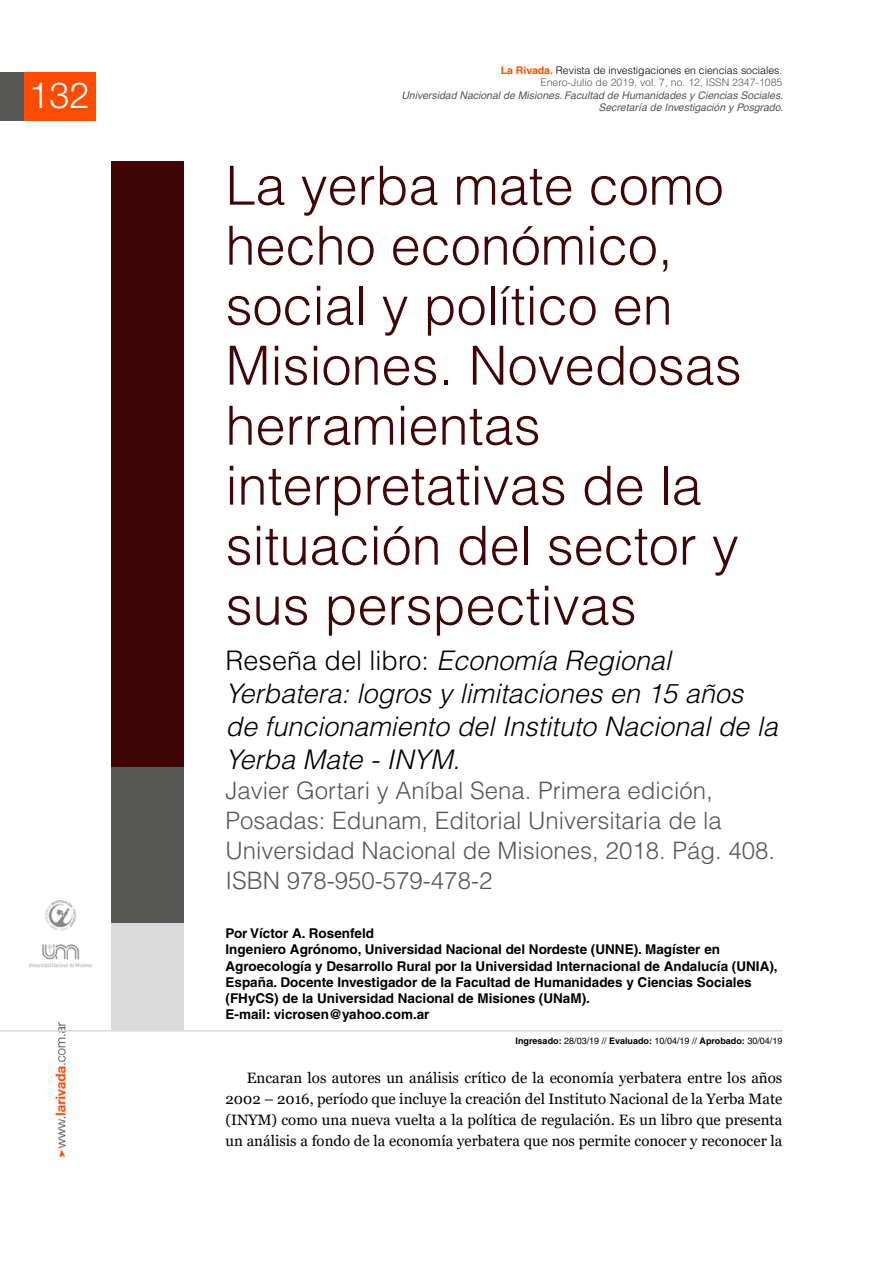
<style>
.page{position:relative;width:893px;height:1263px;background:#fff}
.page>*{position:absolute;margin:0;border:0;box-sizing:border-box;transform-origin:0 0}
.t1{font:300 54px/60px "Helvetica";color:#400605}
.t2{font:300 36px "Helvetica Neue";color:#fff}
.t3{font:italic 300 27px/33px "Helvetica";color:#000}
.t4{font:300 24px/30px "Helvetica";color:#575756}
.t5{font:15px/21px "Georgia";color:#000;text-align:justify}
.t6{font:700 13.5px/16.2px "Helvetica";color:#000}
.t7{font:italic 10.5px/12.6px "Helvetica";color:#575756;text-align:right}
.t8{font:300 10.5px/12.6px "Helvetica";color:#000;text-align:right}
.t9{font:700 9px "Helvetica";color:#000}
.s1{font-weight:700;color:#ff4c00}
.s2{color:#575756}
.s3{font-style:normal}
.s4{font-weight:400}
</style>
<div class="page">
<div style="left:24px;top:73px;width:72px;height:48px;background:#ff4c00"></div>
<div style="left:0;top:73px;width:24px;height:48px;background:#575756"></div>
<img style="left:29px;top:901px;width:63px;height:256px">
<div style="left:111px;top:162px;width:73px;height:605px;background:#400605"></div>
<div style="left:111px;top:923px;width:73px;height:107px;background:#dadada"></div>
<hr style="left:0;top:1030px;width:782px;height:2px;background:#dadada">
<div style="left:111px;top:767px;width:73px;height:156px;background:#575756"></div>
<h2 class="t2" style="left:29px;top:73px;width:62px">132</h2>
<p class="t8" style="left:501px;top:63px;width:283px"><span class="s1">La Rivada.</span> Revista de investigaciones en ciencias sociales.<br><span class="s2">Enero-Julio de 2019, vol. 7, no. 12, ISSN 2347-1085</span></p>
<p class="t7" style="left:401px;top:89px;width:383px">Universidad Nacional de Misiones. Facultad de Humanidades y Ciencias Sociales.<br>Secretaría de Investigación y Posgrado.</p>
<h1 class="t1" style="left:226px;top:155px;width:518px">La yerba mate como hecho económico, social y político en<br>Misiones. Novedosas herramientas interpretativas de la situación del sector y sus perspectivas</h1>
<h3 class="t3" style="left:226px;top:644px;width:554px"><span class="s3">Reseña del libro:</span> Economía Regional Yerbatera: logros y limitaciones en 15 años de funcionamiento del Instituto Nacional de la Yerba Mate - INYM.</h3>
<h3 class="t4" style="left:226px;top:776px;width:551px">Javier Gortari y Aníbal Sena. Primera edición, Posadas: Edunam, Editorial Universitaria de la Universidad Nacional de Misiones, 2018. Pág. 408.<br>ISBN 978-950-579-478-2</h3>
<p class="t6" style="left:226px;top:925px;width:554px">Por Víctor A. Rosenfeld<br>Ingeniero Agrónomo, Universidad Nacional del Nordeste (UNNE). Magíster en Agroecología y Desarrollo Rural por la Universidad Internacional de Andalucía (UNIA), España. Docente Investigador de la Facultad de Humanidades y Ciencias Sociales (FHyCS) de la Universidad Nacional de Misiones (UNaM).<br>E-mail: vicrosen@yahoo.com.ar</p>
<p class="t9" style="left:516px;top:1036px;width:268px">Ingresado: <span class="s4">28/03/19 //</span> Evaluado: <span class="s4">10/04/19 //</span> Aprobado: <span class="s4">30/04/19</span></p>
<p class="t5" style="left:226px;top:1068px;width:558px;text-indent:21px">Encaran los autores un análisis crítico de la economía yerbatera entre los años 2002 – 2016, período que incluye la creación del Instituto Nacional de la Yerba Mate (INYM) como una nueva vuelta a la política de regulación. Es un libro que presenta un análisis a fondo de la economía yerbatera que nos permite conocer y reconocer la</p>
</div>
